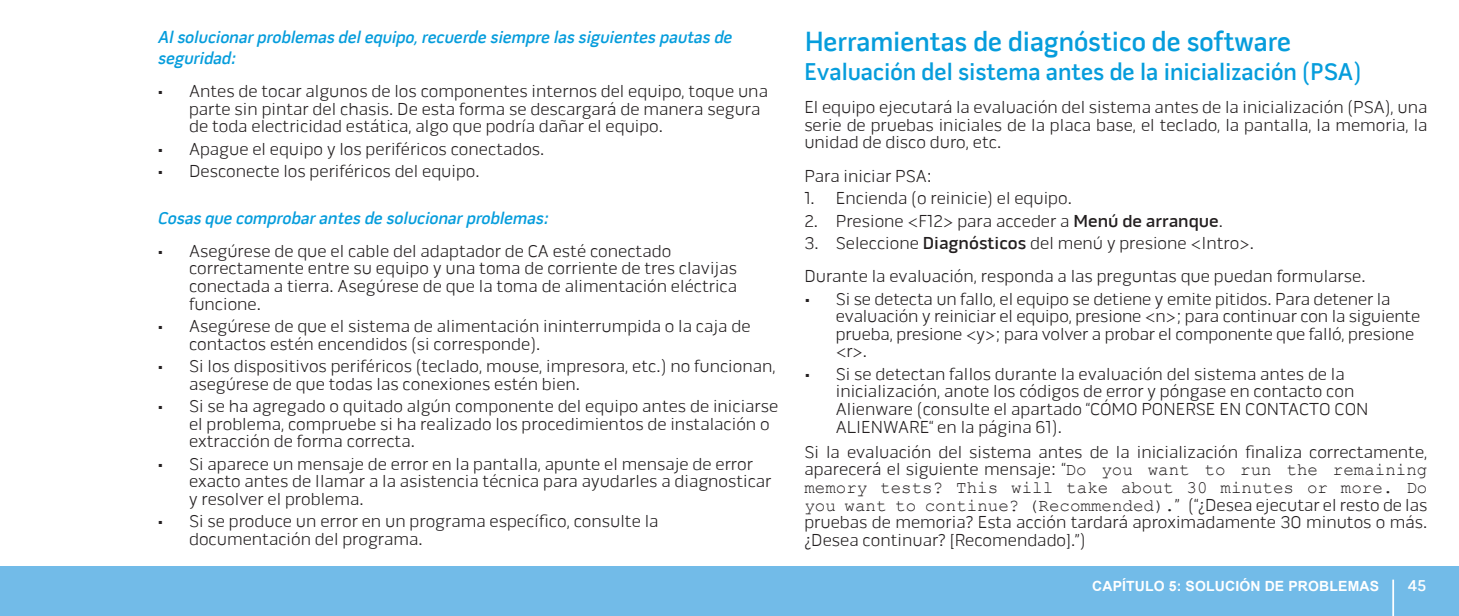
<style>
.page{position:relative;width:1459px;height:616px;background:#fff}
.page>*{position:absolute;margin:0;border:0;box-sizing:border-box;transform-origin:0 0}
.t1{font:600 28px "Pill Gothic 600 mg";color:#069ddc}
.t2{font:600 24.5px "Pill Gothic 600 mg";color:#069ddc}
.t3{font:300 17.5px/17.5px "Pill Alt 600 mg";color:#231f20}
.t4{font:italic 600 17.5px/21px "Pill Gothic 600 mg";color:#069ddc}
.t5{font:17.5px/17.5px "Courier New";color:#231f20}
.t6{font:500 15.75px "Pill Alt 600 mg";color:#fff}
.t7{font:700 14px "Arial";letter-spacing:.01em;color:#fff}
.s1{font-weight:500}
.s2{font-family:"Courier New";font-weight:400}
.s3{font-family:"Pill Alt 600 mg";font-weight:300}
</style>
<div class="page">
<div style="left:0;top:566px;width:1458px;height:49px;background:#72bbe8"></div>
<hr style="left:1392px;top:579px;width:2px;height:36px;background:#fff">
<p class="t4" style="left:157px;top:27px;width:580px">Alsolucionarproblemas delequipo,recuerde siempre las siguientes pautas de seguridad:</p>
<p class="t3" style="left:189px;top:83px;width:580px;text-indent:-32px">• Antes de tocar algunos de los componentes internos del equipo, toque una parte sin pintar del chasis. De esta forma se descargará de manera segura de toda electricidad estática, algo que podría dañar el equipo.</p>
<p class="t3" style="left:158px;top:140px;width:388px">• Apague el equipo y los periféricos conectados.</p>
<p class="t3" style="left:158px;top:163px;width:323px">• Desconecte los periféricos del equipo.</p>
<p class="t4" style="left:158px;top:207px;width:396px">Cosas que comprobarantes de solucionarproblemas:</p>
<p class="t3" style="left:189px;top:242px;width:549px;text-indent:-32px">• Asegúrese de que el cable del adaptador de CA esté conectado correctamente entre su equipo y una toma de corriente de tres clavijas conectada a tierra. Asegúrese de que la toma de alimentación eléctrica funcione.</p>
<p class="t3" style="left:189px;top:317px;width:563px;text-indent:-32px">• Asegúrese de que el sistema de alimentación ininterrumpida o la caja de contactos estén encendidos (si corresponde).</p>
<p class="t3" style="left:189px;top:357px;width:588px;text-indent:-32px">• Si los dispositivos periféricos (teclado, mouse, impresora, etc.) no funcionan, asegúrese de que todas las conexiones estén bien.</p>
<p class="t3" style="left:189px;top:397px;width:591px;text-indent:-32px">• Si se ha agregado o quitado algún componente del equipo antes de iniciarse el problema, compruebe si ha realizado los procedimientos de instalación o extracción de forma correcta.</p>
<p class="t3" style="left:189px;top:454px;width:584px;text-indent:-32px">• Si aparece un mensaje de error en la pantalla, apunte el mensaje de error exacto antes de llamar a la asistencia técnica para ayudarles a diagnosticar y resolver el problema.</p>
<p class="t3" style="left:189px;top:512px;width:471px;text-indent:-32px">• Si se produce un error en un programa específico, consulte la documentación del programa.</p>
<h1 class="t1" style="left:804px;top:24px;width:488px">Herramientas de diagnóstico de software</h1>
<h2 class="t2" style="left:804px;top:57px;width:559px">Evaluación del sistema antes de la inicialización (PSA)</h2>
<p class="t3" style="left:804px;top:99px;width:624px;text-align:justify">El equipo ejecutará la evaluación del sistema antes de la inicialización (PSA), una serie de pruebas iniciales de la placa base, el teclado, la pantalla, la memoria, la unidad de disco duro, etc.</p>
<p class="t3" style="left:804px;top:167px;width:129px">Para iniciar PSA:</p>
<p class="t3" style="left:804px;top:189px;width:269px">1. Encienda (o reinicie) el equipo.</p>
<p class="t3" style="left:804px;top:212px;width:420px">2. Presione &lt;F12&gt; para acceder a <span class="s1">Menú de arranque</span>.</p>
<p class="t3" style="left:804px;top:226px;width:563px;line-height:33.2px">3. Seleccione <span class="s1">Diagnósticos</span> del menú y presione &lt;Intro&gt;.<br>Durante la evaluación, responda a las preguntas que puedan formularse.</p>
<p class="t3" style="left:836px;top:290px;width:586px;text-indent:-32px">• Si se detecta un fallo, el equipo se detiene y emite pitidos. Para detener la evaluación y reiniciar el equipo, presione &lt;n&gt;; para continuar con la siguiente prueba, presione &lt;y&gt;; para volver a probar el componente que falló, presione &lt;r&gt;.</p>
<p class="t3" style="left:836px;top:365px;width:534px;text-indent:-32px">• Si se detectan fallos durante la evaluación del sistema antes de la inicialización, anote los códigos de error y póngase en contacto con Alienware (consulte el apartado “CÓMO PONERSE EN CONTACTO CON ALIENWARE“ en la página 61).</p>
<p class="t3" style="left:804px;top:443px;width:624px">Si la evaluación del sistema antes de la inicialización finaliza correctamente, aparecerá el siguiente mensaje: “<span class="s2">Do you want to run the remaining</span></p>
<p class="t5" style="left:804px;top:477px;width:624px">memory tests? This will take about 30 minutes or more. Do you want to continue? (Recommended).<span class="s3">” (“¿Desea ejecutar el resto de las</span></p>
<p class="t3" style="left:804px;top:513px;width:624px">pruebas de memoria? Esta acción tardará aproximadamente 30 minutos o más. ¿Desea continuar? [Recomendado].”)</p>
<p class="t7" style="left:1092px;top:576px;width:288px">CAPÍTULO 5: SOLUCIÓN DE PROBLEMAS</p>
<p class="t6" style="left:1407px;top:576px;width:20px">45</p>
</div>
